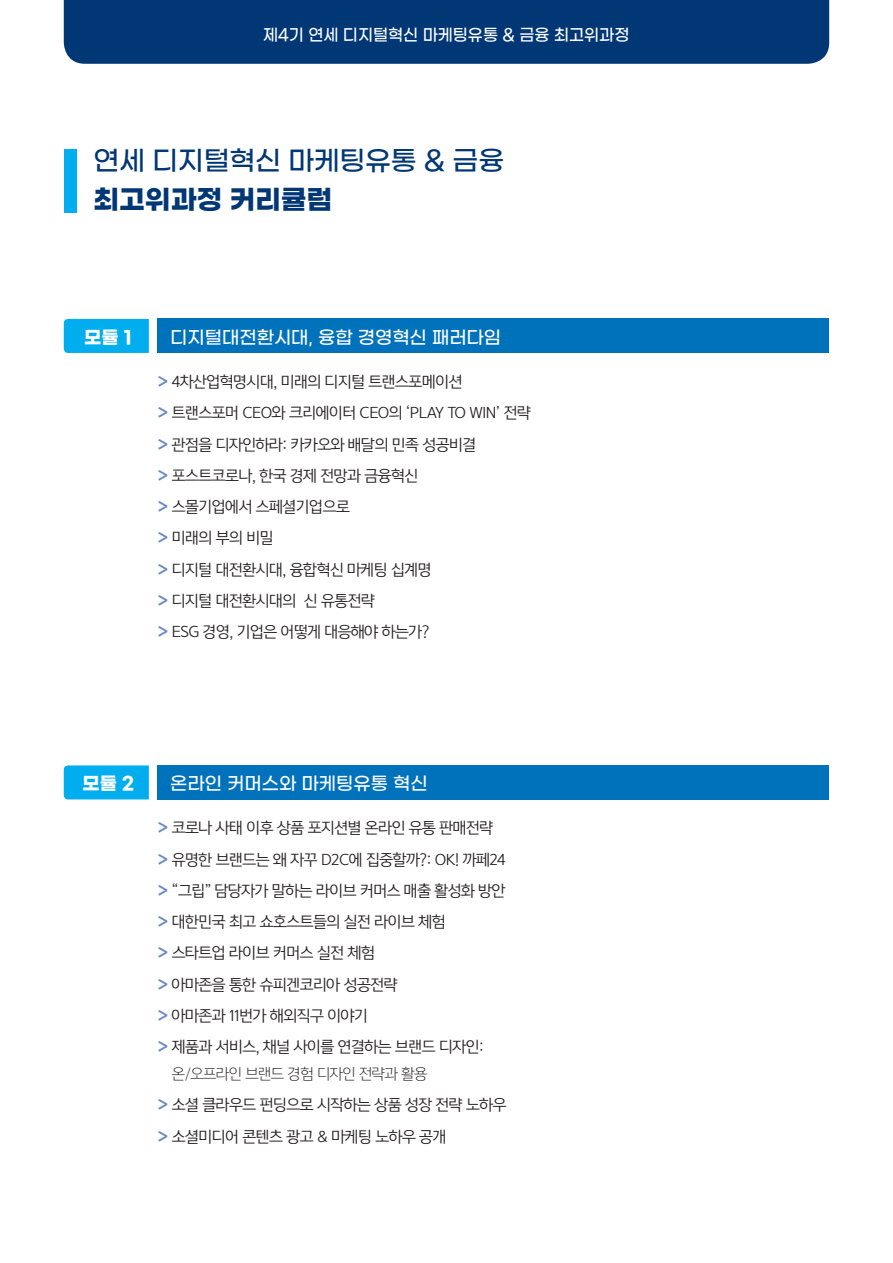
<style>
.page{position:relative;width:893px;height:1263px;background:#fff}
.page>*{position:absolute;margin:0;border:0;box-sizing:border-box;transform-origin:0 0}
.t1{font:500 27px "Gmarket Sans";letter-spacing:-.01em;color:#013775}
.t2{font:700 27px "Gmarket Sans";letter-spacing:-.01em;color:#013775}
.t3{font:500 18px "Gmarket Sans";color:#fff}
.t4{font:700 18px "Gmarket Sans";color:#fff}
.t5{font:500 16.5px "Gmarket Sans";color:#fff;scale:.95 1}
.t6{font:15px/31.2px "Yoon Gothic Pro 740";letter-spacing:-.03em;color:#231f20}
.t7{font:15px "Yoon Gothic Pro 720";letter-spacing:-.03em;color:#231f20}
.s1{font-family:"Yoon Gothic Pro 780";color:#6c8bc6}
</style>
<div class="page">
<div style="left:64px;top:319px;width:85px;height:34px;background:#00aeef"></div>
<div style="left:157px;top:319px;width:672px;height:34px;background:#0072bc"></div>
<div style="left:64px;top:765px;width:85px;height:34px;background:#00aeef"></div>
<div style="left:157px;top:765px;width:672px;height:34px;background:#0072bc"></div>
<div style="left:64px;top:149px;width:13px;height:64px;background:#00aeef"></div>
<div style="left:64px;top:0;width:765px;height:64px;background:#013775"></div>
<p class="t5" style="left:263px;top:26px;width:387px">제4기 연세 디지털혁신 마케팅유통 &amp; 금융 최고위과정</p>
<h1 class="t1" style="left:94px;top:146px;width:412px">연세 디지털혁신 마케팅유통 &amp; 금융</h1>
<h1 class="t2" style="left:94px;top:184px;width:240px">최고위과정 커리큘럼</h1>
<p class="t4" style="left:84px;top:327px;width:50px">모듈 1</p>
<p class="t3" style="left:170px;top:327px;width:333px">디지털대전환시대, 융합 경영혁신 패러다임</p>
<p class="t6" style="left:157px;top:366px;width:375px"><span class="s1">&gt;</span> 4차산업혁명시대, 미래의 디지털 트랜스포메이션<br><span class="s1">&gt;</span> 트랜스포머 CEO와 크리에이터 CEO의 ‘PLAY TO WIN’ 전략 <span class="s1">&gt;</span> 관점을 디자인하라: 카카오와 배달의 민족 성공비결<br><span class="s1">&gt;</span> 포스트코로나, 한국 경제 전망과 금융혁신<br><span class="s1">&gt;</span> 스몰기업에서 스페셜기업으로<br><span class="s1">&gt;</span> 미래의 부의 비밀<br><span class="s1">&gt;</span> 디지털 대전환시대, 융합혁신 마케팅 십계명<br><span class="s1">&gt;</span> 디지털 대전환시대의 신 유통전략<br><span class="s1">&gt;</span> ESG 경영, 기업은 어떻게 대응해야 하는가?</p>
<p class="t4" style="left:82px;top:774px;width:53px">모듈 2</p>
<p class="t3" style="left:170px;top:774px;width:259px">온라인 커머스와 마케팅유통 혁신</p>
<p class="t6" style="left:157px;top:812px;width:350px"><span class="s1">&gt;</span> 코로나 사태 이후 상품 포지션별 온라인 유통 판매전략 <span class="s1">&gt;</span> 유명한 브랜드는 왜 자꾸 D2C에 집중할까?: OK! 까페24 <span class="s1">&gt;</span> “그립” 담당자가 말하는 라이브 커머스 매출 활성화 방안 <span class="s1">&gt;</span> 대한민국 최고 쇼호스트들의 실전 라이브 체험<br><span class="s1">&gt;</span> 스타트업 라이브 커머스 실전 체험<br><span class="s1">&gt;</span> 아마존을 통한 슈피겐코리아 성공전략<br><span class="s1">&gt;</span> 아마존과 11번가 해외직구 이야기<br><span class="s1">&gt;</span> 제품과 서비스, 채널 사이를 연결하는 브랜드 디자인:</p>
<p class="t7" style="left:172px;top:1065px;width:257px">온/오프라인 브랜드 경험 디자인 전략과 활용</p>
<p class="t6" style="left:157px;top:1089px;width:351px"><span class="s1">&gt;</span> 소셜 클라우드 펀딩으로 시작하는 상품 성장 전략 노하우 <span class="s1">&gt;</span> 소셜미디어 콘텐츠 광고 &amp; 마케팅 노하우 공개</p>
</div>
